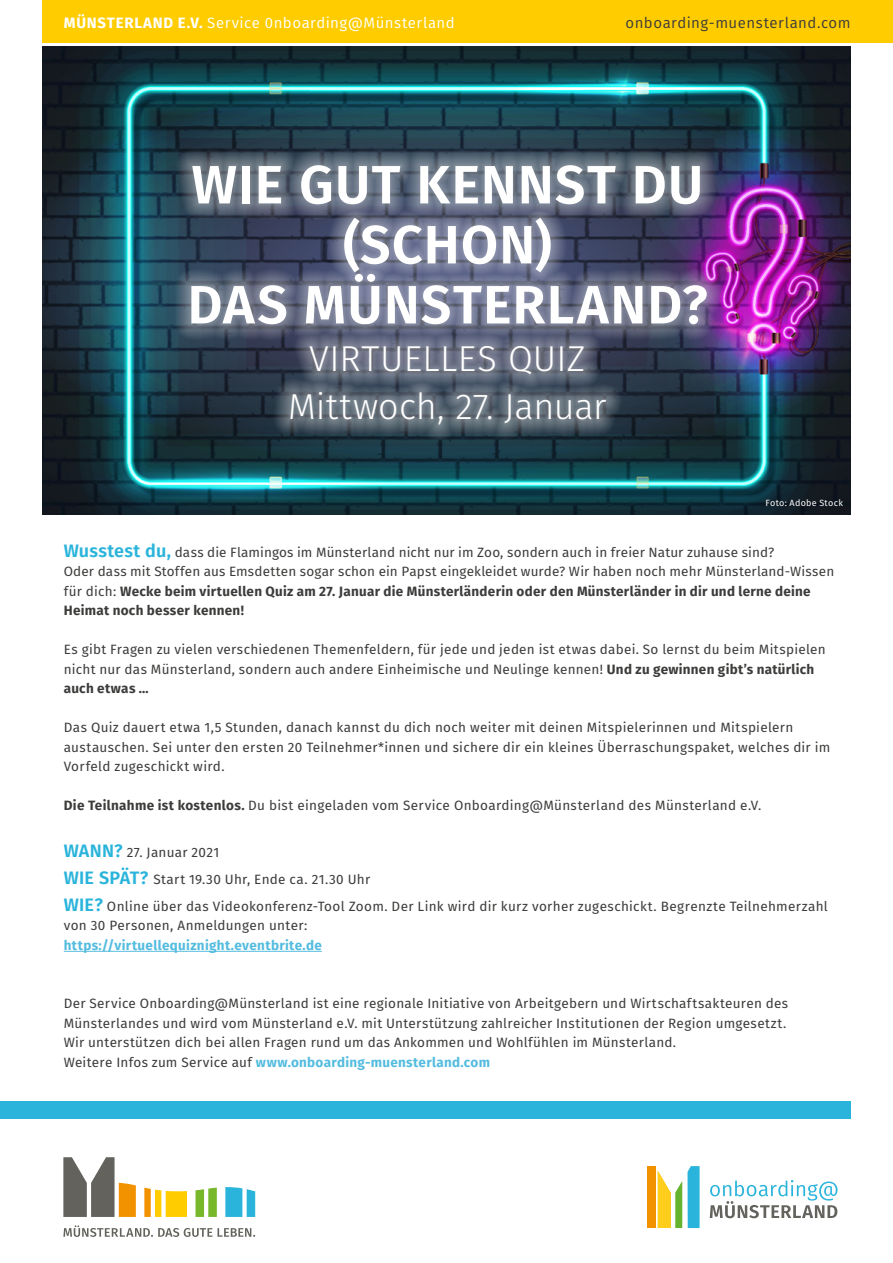
<style>
.page{position:relative;width:893px;height:1263px;background:#fff}
.page>*{position:absolute;margin:0;border:0;box-sizing:border-box;transform-origin:0 0}
.t1{font:600 54px/60px "Fira Sans";letter-spacing:.02em;color:#fff;text-align:center}
.t2{font:300 36px/48px "Fira Sans";letter-spacing:.005em;color:#fff;text-align:center}
.t3{font:15px "Fira Sans";letter-spacing:.03em;color:#fff}
.t4{font:15px "Fira Sans";letter-spacing:.03em;color:#3c3c3b}
.t5{font:13.5px/19.5px "Fira Sans";letter-spacing:.02em;color:#3c3c3b}
.t6{font:700 13.5px "Fira Sans";letter-spacing:.025em;color:#54bcdf}
.t7{font:9px "Fira Sans";letter-spacing:.035em;color:#fff}
.s1{font-weight:700}
.s2{font-weight:600;font-size:18px;color:#2ab4db}
.s3{font-weight:700;color:#54bcdf}
</style>
<div class="page">
<hr style="left:64px;top:951px;width:258px;height:1px;background:#54bcdf">
<div style="left:0;top:1101px;width:850px;height:17px;background:#2ab4db"></div>
<div style="left:43px;top:0;width:850px;height:43px;background:#fc0"></div>
<img style="left:43px;top:47px;width:807px;height:467px">
<div style="left:175px;top:148px;width:549px;height:294px;background:#fff;opacity:.75"></div>
<svg style="left:710px;top:1180px;width:127px;height:38px"></svg>
<svg style="left:658px;top:1166px;width:42px;height:62px"></svg>
<div style="left:647px;top:1166px;width:8px;height:62px;background:#f39200"></div>
<svg style="left:196px;top:1187px;width:21px;height:30px"></svg>
<svg style="left:225px;top:1187px;width:30px;height:30px"></svg>
<svg style="left:63px;top:1157px;width:124px;height:60px"></svg>
<svg style="left:63px;top:1225px;width:192px;height:12px"></svg>
<p class="t3" style="left:64px;top:12px;width:392px"><span class="s1">MÜNSTERLAND E.V.</span> Service 0nboarding@Münsterland</p>
<p class="t4" style="left:626px;top:12px;width:226px">onboarding-muensterland.com</p>
<h1 class="t1" style="left:187px;top:151px;width:522px">WIE GUT KENNST DU (SCHON)<br>DAS MÜNSTERLAND?</h1>
<h2 class="t2" style="left:288px;top:335px;width:320px">VIRTUELLES QUIZ<br>Mittwoch, 27. Januar</h2>
<p class="t7" style="left:765px;top:496px;width:79px">Foto: Adobe Stock</p>
<p class="t5" style="left:64px;top:542px;width:772px"><span class="s2">Wusstest du,</span> dass die Flamingos im Münsterland nicht nur im Zoo, sondern auch in freier Natur zuhause sind?<br>Oder dass mit Stoffen aus Emsdetten sogar schon ein Papst eingekleidet wurde? Wir haben noch mehr Münsterland-Wissen für dich: <span class="s1">Wecke beim virtuellen Quiz am 27. Januar die Münsterländerin oder den Münsterländer in dir und lerne deine Heimat noch besser kennen!</span></p>
<p class="t5" style="left:64px;top:639px;width:763px">Es gibt Fragen zu vielen verschiedenen Themenfeldern, für jede und jeden ist etwas dabei. So lernst du beim Mitspielen nicht nur das Münsterland, sondern auch andere Einheimische und Neulinge kennen! <span class="s1">Und zu gewinnen gibt’s natürlich auch etwas …</span></p>
<p class="t5" style="left:64px;top:717px;width:768px">Das Quiz dauert etwa 1,5 Stunden, danach kannst du dich noch weiter mit deinen Mitspielerinnen und Mitspielern austauschen. Sei unter den ersten 20 Teilnehmer*innen und sichere dir ein kleines Überraschungspaket, welches dir im<br>Vorfeld zugeschickt wird.</p>
<p class="t5" style="left:64px;top:795px;width:699px"><span class="s1">Die Teilnahme ist kostenlos.</span> Du bist eingeladen vom Service Onboarding@Münsterland des Münsterland e.V.</p>
<p class="t5" style="left:64px;top:838px;width:766px;line-height:27px"><span class="s2">WANN?</span> 27. Januar 2021<br><span class="s2">WIE SPÄT?</span> Start 19.30 Uhr, Ende ca. 21.30 Uhr<br><span class="s2">WIE?</span> Online über das Videokonferenz-Tool Zoom. Der Link wird dir kurz vorher zugeschickt. Begrenzte Teilnehmerzahl</p>
<p class="t5" style="left:64px;top:916px;width:245px">von 30 Personen, Anmeldungen unter:</p>
<p class="t6" style="left:64px;top:934px;width:260px">https://virtuellequiznight.eventbrite.de</p>
<p class="t5" style="left:64px;top:993px;width:726px">Der Service Onboarding@Münsterland ist eine regionale Initiative von Arbeitgebern und Wirtschaftsakteuren des Münsterlandes und wird vom Münsterland e.V. mit Unterstützung zahlreicher Institutionen der Region umgesetzt.<br>Wir unterstützen dich bei allen Fragen rund um das Ankommen und Wohlfühlen im Münsterland.<br>Weitere Infos zum Service auf <span class="s3">www.onboarding-muensterland.com</span></p>
</div>
